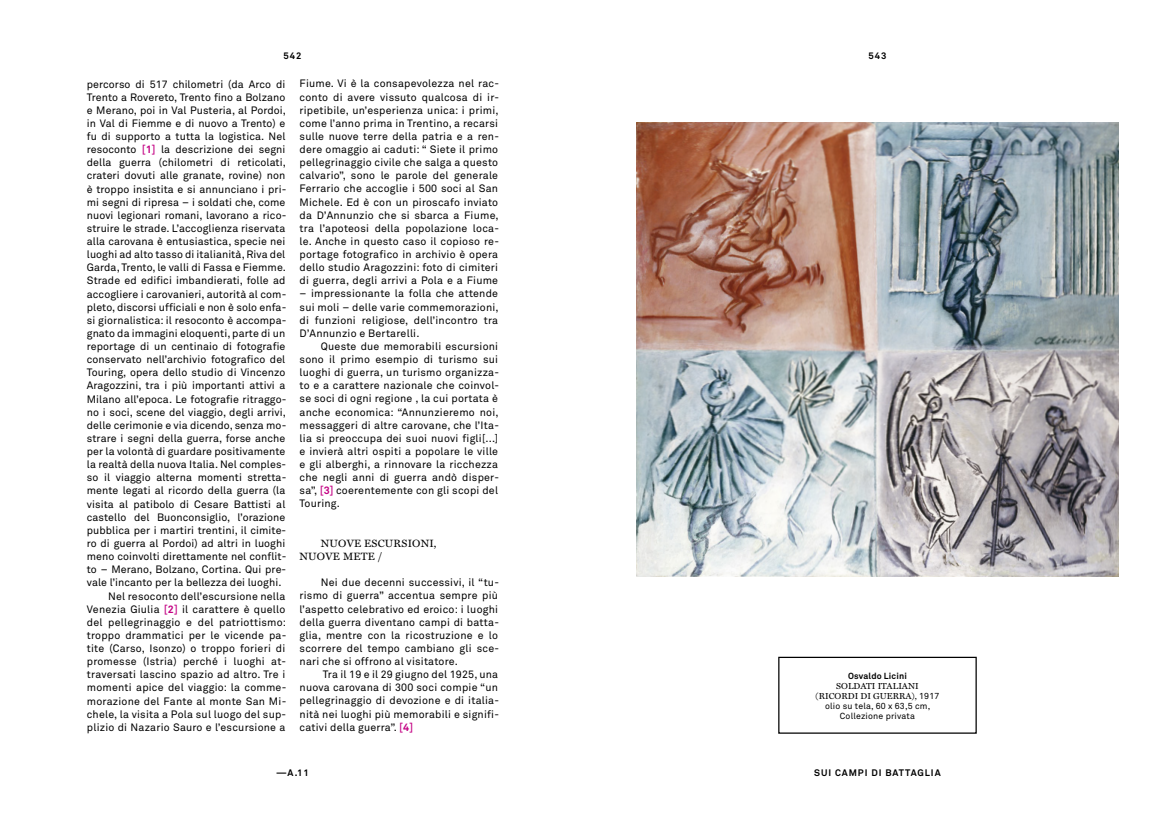
<style>
.page{position:relative;width:1170px;height:833px;background:#fff}
.page>*{position:absolute;margin:0;border:0;box-sizing:border-box;transform-origin:0 0}
.t1{font:10.62px/13.1px "Akkurat";letter-spacing:.01em;color:#000;text-align:justify}
.t2{font:10.62px/13.1px "Miller Text";letter-spacing:.02em;color:#000}
.t3{font:700 9.38px "Akkurat";letter-spacing:.1em;color:#000}
.t4{font:8.75px/10px "Akkurat";letter-spacing:.02em;color:#000;text-align:center}
.t5{font:8.75px/10px "Miller Text";letter-spacing:.005em;color:#000;text-align:center}
.t6{font:700 8.75px "Akkurat";letter-spacing:.02em;color:#000}
.s1{font-weight:700;color:#c30083}
.s2{font-family:"Akkurat"}
</style>
<div class="page">
<img style="left:636px;top:122px;width:482px;height:454px">
<div style="left:778px;top:657px;width:198px;height:76px;border:1px solid #000"></div>
<p class="t3" style="left:283px;top:49px;width:19px">542</p>
<p class="t3" style="left:868px;top:49px;width:19px">543</p>
<p class="t1" style="left:87px;top:78px;width:200px">percorso di 517 chilometri (da Arco di</p>
<p class="t1" style="left:87px;top:91px;width:200px">Trento a Rovereto, Trento fino a Bolzano</p>
<p class="t1" style="left:87px;top:104px;width:200px">e Merano, poi in Val Pusteria, al Pordoi,</p>
<p class="t1" style="left:87px;top:117px;width:200px">in Val di Fiemme e di nuovo a Trento) e</p>
<p class="t1" style="left:87px;top:130px;width:200px">fu di supporto a tutta la logistica. Nel</p>
<p class="t1" style="left:87px;top:143px;width:200px">resoconto <span class="s1">[1]</span> la descrizione dei segni</p>
<p class="t1" style="left:87px;top:156px;width:200px">della guerra (chilometri di reticolati,</p>
<p class="t1" style="left:87px;top:169px;width:200px">crateri dovuti alle granate, rovine) non</p>
<p class="t1" style="left:87px;top:183px;width:201px">è troppo insistita e si annunciano i pri-</p>
<p class="t1" style="left:87px;top:196px;width:200px">mi segni di ripresa – i soldati che, come</p>
<p class="t1" style="left:87px;top:209px;width:201px">nuovi legionari romani, lavorano a rico-</p>
<p class="t1" style="left:87px;top:222px;width:200px">struire le strade. L’accoglienza riservata</p>
<p class="t1" style="left:87px;top:235px;width:200px">alla carovana è entusiastica, specie nei</p>
<p class="t1" style="left:87px;top:248px;width:200px">luoghi ad alto tasso di italianità, Riva del</p>
<p class="t1" style="left:87px;top:261px;width:200px">Garda, Trento, le valli di Fassa e Fiemme.</p>
<p class="t1" style="left:87px;top:274px;width:200px">Strade ed edifici imbandierati, folle ad</p>
<p class="t1" style="left:87px;top:287px;width:201px">accogliere i carovanieri, autorità al com-</p>
<p class="t1" style="left:87px;top:301px;width:201px">pleto, discorsi ufficiali e non è solo enfa-</p>
<p class="t1" style="left:87px;top:314px;width:201px">si giornalistica: il resoconto è accompa-</p>
<p class="t1" style="left:87px;top:327px;width:200px">gnato da immagini eloquenti, parte di un</p>
<p class="t1" style="left:87px;top:340px;width:200px">reportage di un centinaio di fotografie</p>
<p class="t1" style="left:87px;top:353px;width:200px">conservato nell’archivio fotografico del</p>
<p class="t1" style="left:87px;top:366px;width:200px">Touring, opera dello studio di Vincenzo</p>
<p class="t1" style="left:87px;top:379px;width:200px">Aragozzini, tra i più importanti attivi a</p>
<p class="t1" style="left:87px;top:392px;width:201px">Milano all’epoca. Le fotografie ritraggo-</p>
<p class="t1" style="left:87px;top:406px;width:200px">no i soci, scene del viaggio, degli arrivi,</p>
<p class="t1" style="left:87px;top:419px;width:201px">delle cerimonie e via dicendo, senza mo-</p>
<p class="t1" style="left:87px;top:432px;width:200px">strare i segni della guerra, forse anche</p>
<p class="t1" style="left:87px;top:445px;width:200px">per la volontà di guardare positivamente</p>
<p class="t1" style="left:87px;top:458px;width:201px">la realtà della nuova Italia. Nel comples-</p>
<p class="t1" style="left:87px;top:471px;width:201px">so il viaggio alterna momenti stretta-</p>
<p class="t1" style="left:87px;top:484px;width:200px">mente legati al ricordo della guerra (la</p>
<p class="t1" style="left:87px;top:497px;width:200px">visita al patibolo di Cesare Battisti al</p>
<p class="t1" style="left:87px;top:511px;width:200px">castello del Buonconsiglio, l’orazione</p>
<p class="t1" style="left:87px;top:524px;width:201px">pubblica per i martiri trentini, il cimite-</p>
<p class="t1" style="left:87px;top:537px;width:200px">ro di guerra al Pordoi) ad altri in luoghi</p>
<p class="t1" style="left:87px;top:550px;width:201px">meno coinvolti direttamente nel conflit-</p>
<p class="t1" style="left:87px;top:563px;width:201px">to – Merano, Bolzano, Cortina. Qui pre-</p>
<p class="t1" style="left:87px;top:576px;width:196px">vale l’incanto per la bellezza dei luoghi.</p>
<p class="t1" style="left:108px;top:589px;width:179px">Nel resoconto dell’escursione nella</p>
<p class="t1" style="left:87px;top:602px;width:200px">Venezia Giulia <span class="s1">[2]</span> il carattere è quello</p>
<p class="t1" style="left:87px;top:616px;width:201px">del pellegrinaggio e del patriottismo:</p>
<p class="t1" style="left:87px;top:629px;width:201px">troppo drammatici per le vicende pa-</p>
<p class="t1" style="left:87px;top:642px;width:200px">tite (Carso, Isonzo) o troppo forieri di</p>
<p class="t1" style="left:87px;top:655px;width:201px">promesse (Istria) perché i luoghi at-</p>
<p class="t1" style="left:87px;top:668px;width:200px">traversati lascino spazio ad altro. Tre i</p>
<p class="t1" style="left:87px;top:681px;width:201px">momenti apice del viaggio: la comme-</p>
<p class="t1" style="left:87px;top:694px;width:201px">morazione del Fante al monte San Mi-</p>
<p class="t1" style="left:87px;top:707px;width:201px">chele, la visita a Pola sul luogo del sup-</p>
<p class="t1" style="left:87px;top:721px;width:200px">plizio di Nazario Sauro e l’escursione a</p>
<p class="t1" style="left:299px;top:77px;width:201px">Fiume. Vi è la consapevolezza nel rac&shy;conto di avere vissuto qualcosa di ir&shy;ripetibile, un’esperienza unica: i primi, come l’anno prima in Trentino, a recarsi sulle nuove terre della patria e a ren&shy;dere omaggio ai caduti: “ Siete il primo pellegrinaggio civile che salga a questo calvario”, sono le parole del generale Ferrario che accoglie i 500 soci al San Michele. Ed è con un piroscafo inviato da D’Annunzio che si sbarca a Fiume, tra l’apoteosi della popolazione loca&shy;le. Anche in questo caso il copioso re&shy;portage fotografico in archivio è opera dello studio Aragozzini: foto di cimiteri di guerra, degli arrivi a Pola e a Fiume</p>
<p class="t1" style="left:299px;top:287px;width:200px">– impressionante la folla che attende sui moli – delle varie commemorazioni, di funzioni religiose, dell’incontro tra D’Annunzio e Bertarelli.</p>
<p class="t1" style="left:299px;top:340px;width:201px;text-indent:21px">Queste due memorabili escursioni sono il primo esempio di turismo sui luoghi di guerra, un turismo organizza&shy;to e a carattere nazionale che coinvol&shy;se soci di ogni regione , la cui portata è anche economica: “Annunzieremo noi, messaggeri di altre carovane, che l’Ita&shy;lia si preoccupa dei suoi nuovi figli[...] e invierà altri ospiti a popolare le ville e gli alberghi, a rinnovare la ricchezza che negli anni di guerra andò disper&shy;sa”, <span class="s1">[3]</span> coerentemente con gli scopi del Touring.</p>
<p class="t2" style="left:299px;top:536px;width:138px;text-indent:21px">NUOVE ESCURSIONI,<br>NUOVE METE /</p>
<p class="t1" style="left:299px;top:576px;width:201px;text-indent:21px">Nei due decenni successivi, il “tu&shy;rismo di guerra” accentua sempre più l’aspetto celebrativo ed eroico: i luoghi della guerra diventano campi di batta&shy;glia, mentre con la ricostruzione e lo scorrere del tempo cambiano gli sce&shy;nari che si offrono al visitatore.</p>
<p class="t1" style="left:299px;top:668px;width:201px;text-indent:23px">Tra il 19 e il 29 giugno del 1925, una nuova carovana di 300 soci compie “un pellegrinaggio di devozione e di italia&shy;nità nei luoghi più memorabili e signifi&shy;cativi della guerra”. <span class="s1">[4]</span></p>
<p class="t6" style="left:848px;top:670px;width:60px">Osvaldo Licini</p>
<p class="t5" style="left:815px;top:680px;width:125px">SOLDATI ITALIANI (RICORDI DI GUERRA), <span class="s2">1917</span></p>
<p class="t4" style="left:825px;top:701px;width:107px">olio su tela, 60 x 63,5 cm,<br>Collezione privata</p>
<p class="t3" style="left:276px;top:767px;width:34px">—A.11</p>
<p class="t3" style="left:814px;top:767px;width:128px">SUI CAMPI DI BATTAGLIA</p>
</div>
